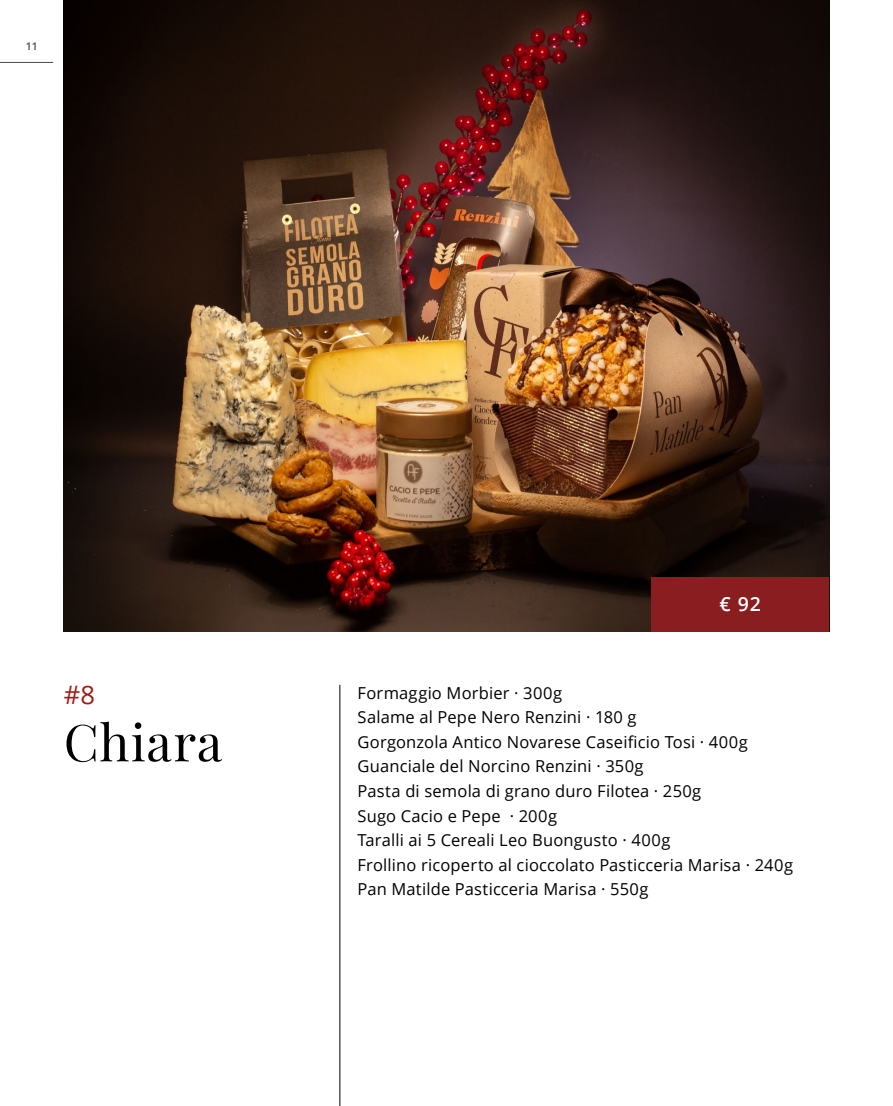
<style>
.page{position:relative;width:893px;height:1106px;background:#fff}
.page>*{position:absolute;margin:0;border:0;box-sizing:border-box;transform-origin:0 0}
.t1{font:51px "Playfair Display";letter-spacing:.01em;color:#000}
.t2{font:25.5px "Open Sans";color:#a11a17}
.t3{font:600 19.5px "Open Sans";color:#fff}
.t4{font:16.5px/24.6px "Open Sans";letter-spacing:.01em;color:#000}
.t5{font:600 10.5px "Open Sans";color:#4a4a49}
</style>
<div class="page">
<img style="left:64px;top:0;width:765px;height:631px">
<hr style="left:0;top:62px;width:53px;height:1px;background:#4a4a49">
<div style="left:651px;top:576px;width:178px;height:55px;background:#8a1d20"></div>
<hr style="left:340px;top:685px;width:1px;height:421px;background:#000">
<p class="t5" style="left:26px;top:38px;width:13px">11</p>
<h2 class="t2" style="left:64px;top:677px;width:33px">#8</h2>
<h1 class="t1" style="left:64px;top:702px;width:160px">Chiara</h1>
<p class="t3" style="left:719px;top:590px;width:43px">€ 92</p>
<p class="t4" style="left:358px;top:680px;width:437px">Formaggio Morbier · 300g<br>Salame al Pepe Nero Renzini · 180 g<br>Gorgonzola Antico Novarese Caseificio Tosi · 400g Guanciale del Norcino Renzini · 350g<br>Pasta di semola di grano duro Filotea · 250g<br>Sugo Cacio e Pepe · 200g<br>Taralli ai 5 Cereali Leo Buongusto · 400g<br>Frollino ricoperto al cioccolato Pasticceria Marisa · 240g Pan Matilde Pasticceria Marisa · 550g</p>
</div>
